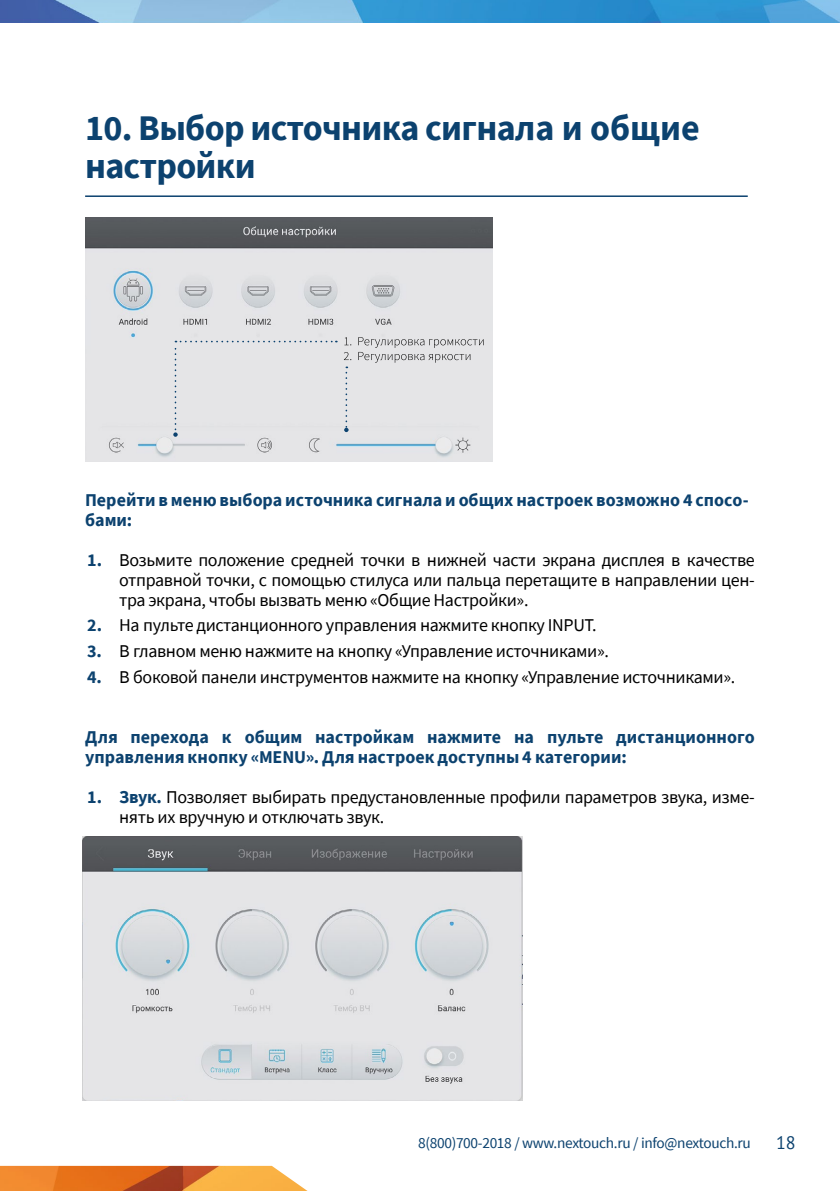
<style>
.page{position:relative;width:840px;height:1191px;background:#fff}
.page>*{position:absolute;margin:0;border:0;box-sizing:border-box;transform-origin:0 0}
.t1{font:700 36px/38px "Source Sans Pro";letter-spacing:-.02em;color:#0c426f}
.t2{font:18px/20px "Source Sans Pro";letter-spacing:-.02em;color:#000}
.t3{font:700 18px/20px "Source Sans Pro";color:#0c426f}
.t4{font:18px "PT Sans";color:#0c426f}
.t5{font:15.4px "Source Sans Pro";letter-spacing:-.02em;color:#0c426f}
.s1{font-weight:700;color:#0c426f}
</style>
<div class="page">
<img style="left:0;top:0;width:839px;height:23px">
<img style="left:0;top:1165px;width:308px;height:26px">
<hr style="left:85px;top:195px;width:662px;height:2px;background:#0c426f">
<img style="left:82px;top:836px;width:440px;height:264px">
<img style="left:85px;top:217px;width:407px;height:245px">
<div style="left:173px;top:341px;width:163px;height:96px;background:#e5e5e7"></div>
<svg style="left:343px;top:337px;width:140px;height:95px;background:#dedee0"></svg>
<h1 class="t1" style="left:85px;top:109px;width:616px">10. Выбор источника сигнала и общие настройки</h1>
<p class="t3" style="left:85px;top:489px;width:664px">Перейти в меню выбора источника сигнала и общих настроек возможно 4 спосо&shy;бами:</p>
<p class="t2" style="left:119px;top:549px;width:636px;text-align:justify;text-indent:-32px"><span class="s1">1.</span> Возьмите положение средней точки в нижней части экрана дисплея в качестве отправной точки, с помощью стилуса или пальца перетащите в направлении цен&shy;тра экрана, чтобы вызвать меню «Общие Настройки».</p>
<p class="t2" style="left:87px;top:615px;width:510px"><span class="s1">2.</span> На пульте дистанционного управления нажмите кнопку INPUT.</p>
<p class="t2" style="left:87px;top:641px;width:523px"><span class="s1">3.</span> В главном меню нажмите на кнопку «Управление источниками».</p>
<p class="t2" style="left:87px;top:666px;width:649px"><span class="s1">4.</span> В боковой панели инструментов нажмите на кнопку «Управление источниками».</p>
<p class="t3" style="left:85px;top:726px;width:670px">Для перехода к общим настройкам нажмите на пульте дистанционного управления кнопку «MENU». Для настроек доступны 4 категории:</p>
<p class="t2" style="left:119px;top:786px;width:636px;text-indent:-32px"><span class="s1">1. Звук.</span> Позволяет выбирать предустановленные профили параметров звука, изме&shy;нять их вручную и отключать звук.</p>
<p class="t5" style="left:418px;top:1133px;width:334px">8(800)700-2018 / www.nextouch.ru / info@nextouch.ru</p>
<p class="t4" style="left:775px;top:1131px;width:21px">18</p>
</div>
